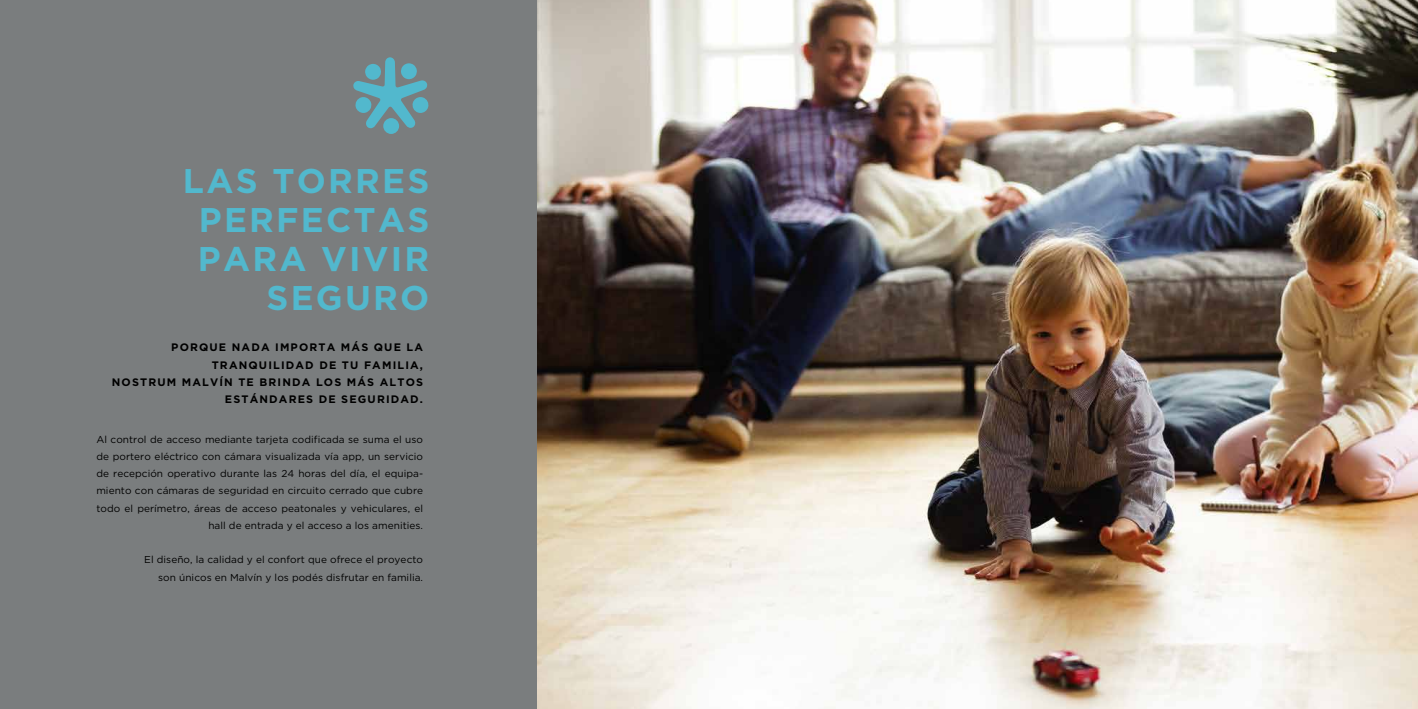
<style>
.page{position:relative;width:1418px;height:709px;background:#fff}
.page>*{position:absolute;margin:0;border:0;box-sizing:border-box;transform-origin:0 0}
.t1{font:700 34.3px/39px "Gotham";letter-spacing:.065em;color:#52b8cd;text-align:right}
.t2{font:700 10.8px/17.2px "Gotham";letter-spacing:.105em;color:#000;text-align:right}
.t3{font:10px/17.2px "Gotham";letter-spacing:.005em;color:#000;text-align:right}
</style>
<div class="page">
<div style="left:0;top:0;width:708px;height:709px;background:#7a7d7e"></div>
<div style="left:383px;top:118px;width:16px;height:16px;background:#52b8cd;border-radius:8px"></div>
<svg style="left:353px;top:57px;width:76px;height:71px"></svg>
<img style="left:537px;top:0;width:880px;height:709px">
<h1 class="t1" style="left:183px;top:161px;width:248px">LAS TORRES<br>PERFECTAS<br>PARA VIVIR<br>SEGURO</h1>
<p class="t2" style="left:112px;top:338px;width:313px">PORQUE NADA IMPORTA MÁS QUE LA<br>TRANQUILIDAD DE TU FAMILIA,<br>NOSTRUM MALVÍN TE BRINDA LOS MÁS ALTOS<br>ESTÁNDARES DE SEGURIDAD.</p>
<p class="t3" style="left:96px;top:430px;width:328px">Al control de acceso mediante tarjeta codificada se suma el uso de portero eléctrico con cámara visualizada vía app, un servicio de recepción operativo durante las 24 horas del día, el equipa&shy;miento con cámaras de seguridad en circuito cerrado que cubre todo el perímetro, áreas de acceso peatonales y vehiculares, el hall de entrada y el acceso a los amenities.</p>
<p class="t3" style="left:144px;top:551px;width:280px">El diseño, la calidad y el confort que ofrece el proyecto son únicos en Malvín y los podés disfrutar en familia.</p>
</div>
